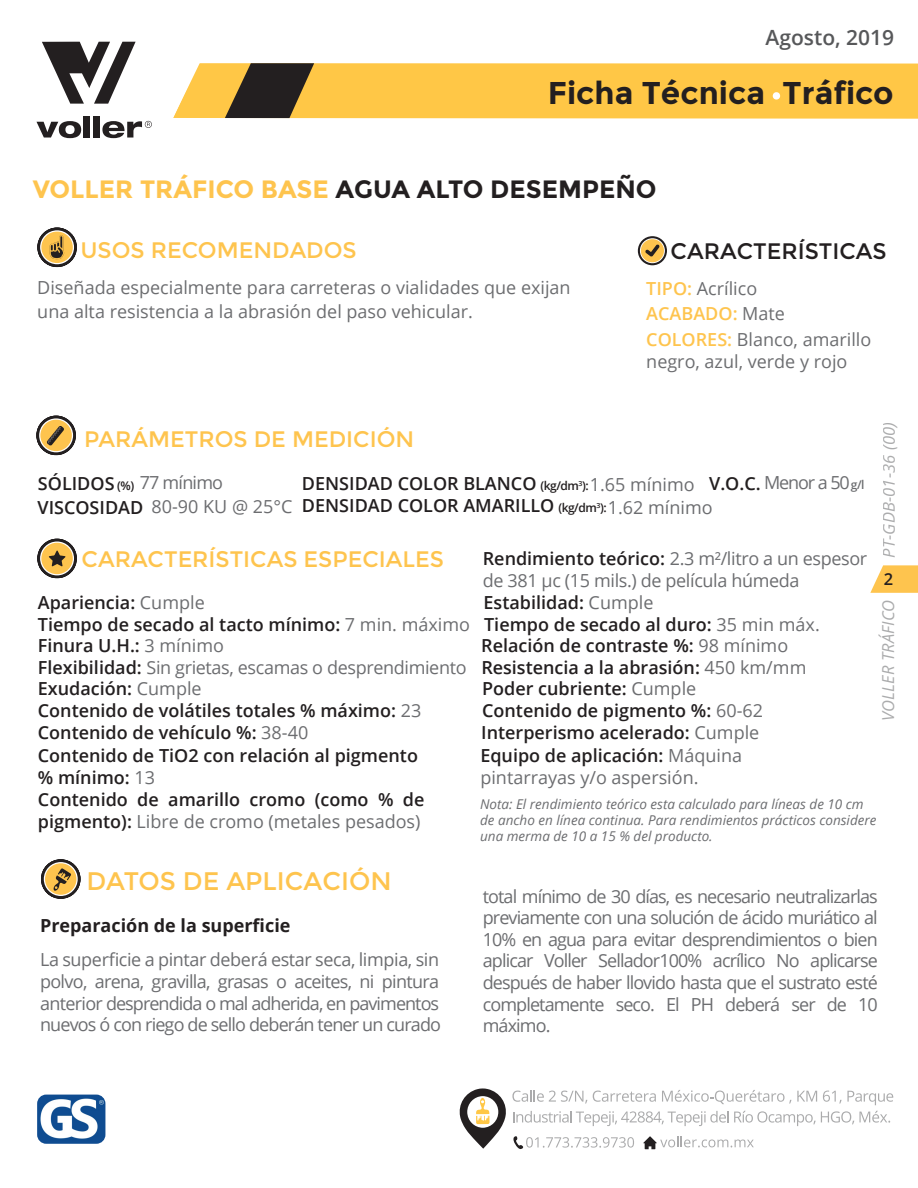
<style>
.page{position:relative;width:918px;height:1188px;background:#fff}
.page>*{position:absolute;margin:0;border:0;box-sizing:border-box;transform-origin:0 0}
.t1{font:700 31.5px "Montserrat";color:#231f20}
.t2{font:25.35px "Montserrat";color:#fec44e}
.t3{font:700 25.05px "Montserrat";color:#fec44e}
.t4{font:22.35px "Montserrat";color:#fec44e}
.t5{font:22.35px "Montserrat";color:#231f20}
.t6{font:600 21px "Open Sans";color:#57585a}
.t7{font:18px/21.6px "Open Sans";color:#6c6d70}
.t8{font:600 18px/21.6px "Open Sans";color:#231f20}
.t9{font:18px/21.6px "Open Sans";letter-spacing:-.02em;color:#6c6d70}
.t10{font:700 18px "Open Sans";color:#231f20}
.t11{font:600 18px "Open Sans";color:#fec44e}
.t12{font:italic 16.5px "Open Sans";letter-spacing:.01em;color:#57585a}
.t13{font:600 16.5px "Open Sans";color:#231f20}
.t14{font:italic 13.5px/16.2px "Open Sans";color:#6c6d70}
.s1{color:#231f20}
.s2{font-weight:600;color:#fec44e}
.s3{font-weight:400;color:#6c6d70}
.s4{font-size:12px}
.s5{font-weight:600;color:#231f20}
.s6{font-weight:600;font-size:12px}
</style>
<div class="page">
<div style="left:314px;top:63px;width:604px;height:56px;background:#ffc746"></div>
<svg style="left:36px;top:41px;width:278px;height:98px"></svg>
<svg style="left:772px;top:92px;width:9px;height:8px"></svg>
<svg style="left:37px;top:1095px;width:68px;height:49px"></svg>
<svg style="left:459px;top:1088px;width:434px;height:61px"></svg>
<svg style="left:870px;top:565px;width:48px;height:28px"></svg>
<div style="left:37px;top:539px;width:40px;height:39px;background:#231f20;border-radius:20px"></div>
<svg style="left:39px;top:540px;width:36px;height:37px"></svg>
<svg style="left:37px;top:228px;width:40px;height:39px"></svg>
<svg style="left:38px;top:228px;width:39px;height:39px"></svg>
<div style="left:38px;top:228px;width:38px;height:39px;background:#231f20;border-radius:50%"></div>
<svg style="left:39px;top:229px;width:36px;height:36px"></svg>
<svg style="left:638px;top:236px;width:29px;height:29px"></svg>
<svg style="left:640px;top:238px;width:25px;height:25px"></svg>
<div style="left:641px;top:239px;width:23px;height:23px;background:#fec44e;border-radius:50%"></div>
<svg style="left:645px;top:244px;width:15px;height:13px"></svg>
<svg style="left:41px;top:859px;width:40px;height:40px"></svg>
<svg style="left:41px;top:859px;width:39px;height:40px"></svg>
<div style="left:41px;top:860px;width:39px;height:38px;background:#231f20;border-radius:50%"></div>
<svg style="left:43px;top:861px;width:36px;height:36px"></svg>
<svg style="left:36px;top:416px;width:40px;height:39px"></svg>
<div style="left:37px;top:416px;width:38px;height:39px;background:#231f20;border-radius:50%"></div>
<svg style="left:38px;top:417px;width:36px;height:37px"></svg>
<p class="t6" style="left:766px;top:23px;width:130px">Agosto, 2019</p>
<h1 class="t1" style="left:548px;top:74px;width:347px">Ficha Técnica Tráfico</h1>
<h3 class="t3" style="left:33px;top:174px;width:625px">VOLLER TRÁFICO BASE <span class="s1">AGUA ALTO DESEMPEÑO</span></h3>
<p class="t4" style="left:80px;top:237px;width:278px">USOS RECOMENDADOS</p>
<p class="t5" style="left:671px;top:239px;width:217px">CARACTERÍSTICAS</p>
<p class="t7" style="left:37px;top:275px;width:535px;line-height:24.6px">Diseñada especialmente para carreteras o vialidades que exijan una alta resistencia a la abrasión del paso vehicular.</p>
<p class="t7" style="left:646px;top:278px;width:112px"><span class="s2">TIPO:</span> Acrílico</p>
<p class="t11" style="left:646px;top:301px;width:140px">ACABADO: <span class="s3">Mate</span></p>
<p class="t7" style="left:646px;top:328px;width:227px"><span class="s2">COLORES:</span> Blanco, amarillo negro, azul, verde y rojo</p>
<p class="t4" style="left:84px;top:426px;width:332px">PARÁMETROS DE MEDICIÓN</p>
<p class="t8" style="left:37px;top:470px;width:187px;line-height:24.8px">SÓLIDOS <span class="s4">(%)</span> <span class="s3">77 mínimo<br></span>VISCOSIDAD</p>
<p class="t8" style="left:302px;top:472px;width:394px;line-height:22.5px">DENSIDAD COLOR BLANCO <span class="s4">(kg/dm</span><sup>3</sup><span class="s4">):</span><span class="s3">1.65 mínimo<br></span>DENSIDAD COLOR AMARILLO <span class="s4">(kg/dm</span><sup>3</sup><span class="s4">):</span></p>
<p class="t7" style="left:709px;top:471px;width:157px"><span class="s5">V.O.C.</span> Menor a 50<span class="s6">g/l</span></p>
<p class="t7" style="left:152px;top:495px;width:143px">80-90 KU @ 25°C</p>
<p class="t7" style="left:608px;top:496px;width:106px">1.62 mínimo</p>
<p class="t4" style="left:82px;top:546px;width:364px">CARACTERÍSTICAS ESPECIALES</p>
<p class="t9" style="left:483px;top:548px;width:386px"><span class="s5">Rendimiento teórico:</span> 2.3 m²/litro a un espesor de 381 µc (15 mils.) de película húmeda</p>
<p class="t8" style="left:38px;top:591px;width:168px">Apariencia: <span class="s3">Cumple</span></p>
<p class="t8" style="left:38px;top:591px;width:784px;text-indent:446px">Estabilidad: <span class="s3">Cumple<br></span>Tiempo de secado al tacto mínimo: <span class="s3">7 min. máximo</span> Tiempo de secado al duro: <span class="s3">35 min máx.<br></span>Finura U.H.: <span class="s3">3 mínimo</span></p>
<p class="t8" style="left:38px;top:634px;width:770px;text-indent:443px">Relación de contraste %: <span class="s3">98 mínimo<br></span>Flexibilidad: <span class="s3">Sin grietas, escamas o desprendimiento</span> Resistencia a la abrasión: <span class="s3">450 km/mm<br></span>Exudación: <span class="s3">Cumple</span></p>
<p class="t8" style="left:482px;top:678px;width:216px">Poder cubriente: <span class="s3">Cumple</span></p>
<p class="t8" style="left:38px;top:699px;width:385px">Contenido de volátiles totales % máximo: <span class="s3">23</span></p>
<p class="t8" style="left:482px;top:699px;width:282px">Contenido de pigmento %: <span class="s3">60-62</span></p>
<p class="t8" style="left:38px;top:721px;width:272px">Contenido de vehículo %: <span class="s3">38-40</span></p>
<p class="t8" style="left:481px;top:721px;width:280px">Interperismo acelerado: <span class="s3">Cumple</span></p>
<p class="t8" style="left:38px;top:744px;width:382px">Contenido de TiO2 con relación al pigmento % mínimo: <span class="s3">13</span></p>
<p class="t7" style="left:480px;top:744px;width:263px"><span class="s5">Equipo de aplicación:</span> Máquina pintarrayas y/o aspersión.</p>
<p class="t12" style="left:878px;top:558px;width:139px;rotate:-90deg">PT-GDB-01-36 (00)</p>
<p class="t13" style="left:884px;top:568px;width:11px">2</p>
<p class="t12" style="left:877px;top:721px;width:123px;rotate:-90deg">VOLLER TRÁFICO</p>
<p class="t8" style="left:38px;top:788px;width:388px">Contenido de amarillo cromo (como % de pigmento): <span class="s3">Libre de cromo (metales pesados)</span></p>
<h2 class="t2" style="left:86px;top:866px;width:307px">DATOS DE APLICACIÓN</h2>
<p class="t10" style="left:40px;top:912px;width:252px">Preparación de la superficie</p>
<p class="t7" style="left:40px;top:949px;width:402px;text-align:justify">La superficie a pintar deberá estar seca, limpia, sin polvo, arena, gravilla, grasas o aceites, ni pintura anterior desprendida o mal adherida, en pavimentos nuevos ó con riego de sello deberán tener un curado</p>
<p class="t14" style="left:480px;top:795px;width:398px">Nota: El rendimiento teórico esta calculado para líneas de 10 cm de ancho en línea continua. Para rendimientos prácticos considere una merma de 10 a 15 % del producto.</p>
<p class="t7" style="left:483px;top:885px;width:397px;text-align:justify">total mínimo de 30 días, es necesario neutralizarlas previamente con una solución de ácido muriático al 10% en agua para evitar desprendimientos o bien aplicar Voller Sellador100% acrílico No aplicarse después de haber llovido hasta que el sustrato esté completamente seco. El PH deberá ser de 10 máximo.</p>
</div>
